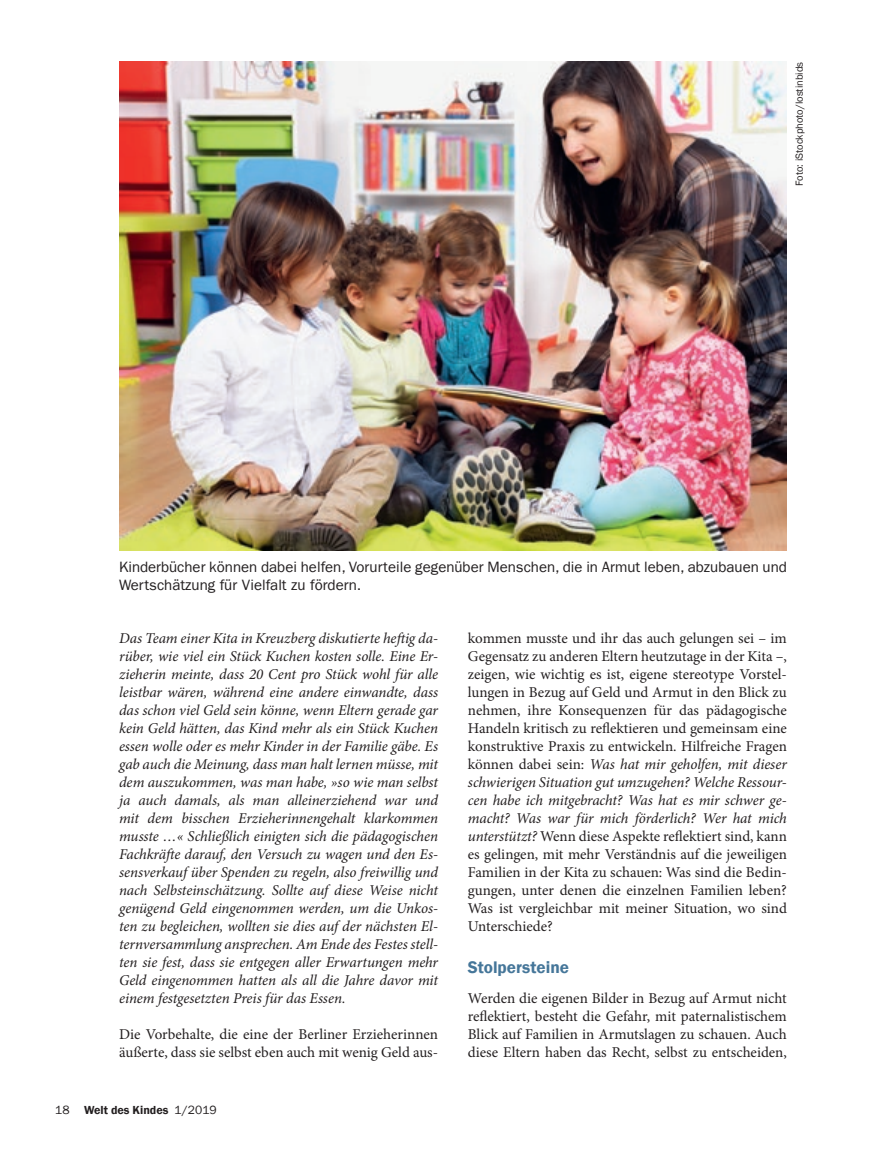
<style>
.page{position:relative;width:872px;height:1157px;background:#fff}
.page>*{position:absolute;margin:0;border:0;box-sizing:border-box;transform-origin:0 0}
.t1{font:600 17.25px "Franklin Gothic";color:#457699}
.t2{font:15px/18px "Minion Pro";color:#231f20;text-align:justify}
.t3{font:italic 15px/18px "Minion Pro";letter-spacing:-.005em;color:#231f20;text-align:justify}
.t4{font:15px/18px "Franklin Gothic LT";color:#231f20}
.t5{font:600 12px "Franklin Gothic";color:#231f20}
.t6{font:10.5px "Franklin Gothic";color:#231f20}
.s1{font-family:"Franklin Gothic LT";font-weight:400}
.s2{font-style:italic}
</style>
<div class="page">
<img style="left:119px;top:62px;width:668px;height:489px">
<p class="t6" style="left:792px;top:186px;width:125px;rotate:-90deg">Foto: iStockphoto/lostinbids</p>
<p class="t4" style="left:119px;top:558px;width:669px">Kinderbücher können dabei helfen, Vorurteile gegenüber Menschen, die in Armut leben, abzubauen und<br>Wertschätzung für Vielfalt zu fördern.</p>
<p class="t3" style="left:119px;top:629px;width:320px">Das Team einer Kita in Kreuzberg diskutierte heftig da&shy;rüber, wie viel ein Stück Kuchen kosten solle. Eine Er&shy;zieherin meinte, dass 20 Cent pro Stück wohl für alle leistbar wären, während eine andere einwandte, dass das schon viel Geld sein könne, wenn Eltern gerade gar kein Geld hätten, das Kind mehr als ein Stück Kuchen essen wolle oder es mehr Kinder in der Familie gäbe. Es gab auch die Meinung, dass man halt lernen müsse, mit dem auszukommen, was man habe, »so wie man selbst ja auch damals, als man alleinerziehend war und mit dem bisschen Erzieherinnengehalt klarkommen musste …« Schließlich einigten sich die pädagogischen Fachkräfte darauf, den Versuch zu wagen und den Es&shy;sensverkauf über Spenden zu regeln, also freiwillig und nach Selbsteinschätzung. Sollte auf diese Weise nicht genügend Geld eingenommen werden, um die Unkos&shy;ten zu begleichen, wollten sie dies auf der nächsten El&shy;ternversammlung ansprechen. Am Ende des Festes stell&shy;ten sie fest, dass sie entgegen aller Erwartungen mehr Geld eingenommen hatten als all die Jahre davor mit einem festgesetzten Preis für das Essen.</p>
<p class="t2" style="left:119px;top:1025px;width:320px">Die Vorbehalte, die eine der Berliner Erzieherinnen äußerte, dass sie selbst eben auch mit wenig Geld aus-</p>
<p class="t5" style="left:55px;top:1103px;width:163px"><span class="s1">18</span> Welt des Kindes <span class="s1">1/2019</span></p>
<p class="t2" style="left:468px;top:629px;width:320px">kommen musste und ihr das auch gelungen sei – im Gegensatz zu anderen Eltern heutzutage in der Kita –, zeigen, wie wichtig es ist, eigene stereotype Vorstel&shy;lungen in Bezug auf Geld und Armut in den Blick zu nehmen, ihre Konsequenzen für das pädagogische Handeln kritisch zu reflektieren und gemeinsam eine konstruktive Praxis zu entwickeln. Hilfreiche Fragen können dabei sein: <span class="s2">Was hat mir geholfen, mit dieser schwierigen Situation gut umzugehen? Welche Ressour&shy;cen habe ich mitgebracht? Was hat es mir schwer ge&shy;macht? Was war für mich förderlich? Wer hat mich unterstützt?</span> Wenn diese Aspekte reflektiert sind, kann es gelingen, mit mehr Verständnis auf die jeweiligen Familien in der Kita zu schauen: Was sind die Bedin&shy;gungen, unter denen die einzelnen Familien leben?<br>Was ist vergleichbar mit meiner Situation, wo sind Unterschiede?</p>
<p class="t1" style="left:468px;top:956px;width:103px">Stolpersteine</p>
<p class="t2" style="left:468px;top:989px;width:320px">Werden die eigenen Bilder in Bezug auf Armut nicht reflektiert, besteht die Gefahr, mit paternalistischem Blick auf Familien in Armutslagen zu schauen. Auch diese Eltern haben das Recht, selbst zu entscheiden,</p>
</div>
